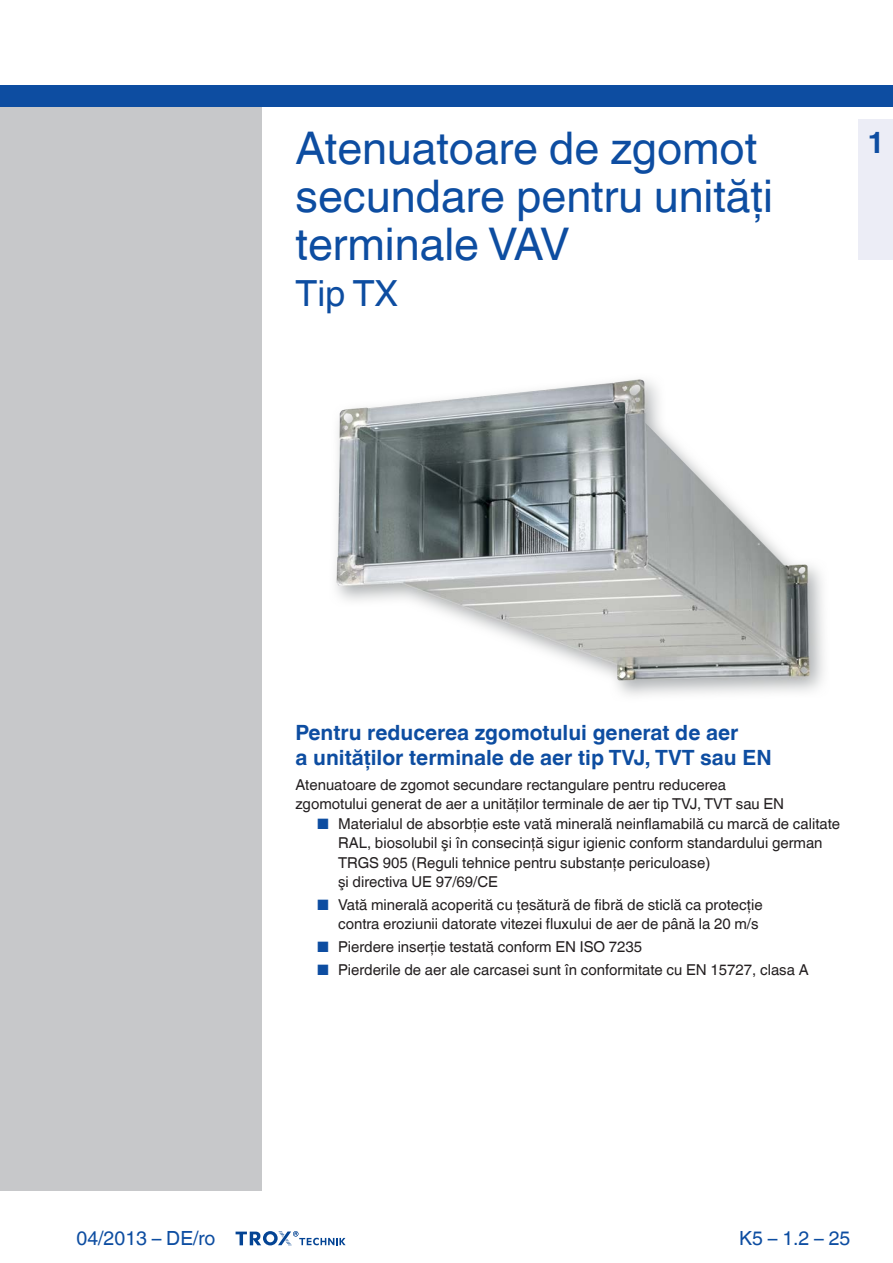
<style>
.page{position:relative;width:893px;height:1263px;background:#fff}
.page>*{position:absolute;margin:0;border:0;box-sizing:border-box;transform-origin:0 0}
.leaflet_head1{font:45px/48px "TROX Helvetica";color:#0d4da1}
.Standard_oben_links{font:36px "TROX Helvetica";color:#0d4da1}
.Register-Tab-Ziffern{font:700 30px "TROX Helvetica";color:#0d4da1}
.leaflet_intro_descr{font:700 21px "TROX Helvetica";color:#0d4da1}
.country{font:19.5px "TROX Helvetica";color:#0d4da1}
.pagina_li-re{font:19.5px "TROX Helvetica";color:#0d4da1}
.leaflet_intro_descr-2{font:15px/19.5px "TROX Helvetica";color:#231f20}
.s1{color:#0d4da1}
.s2{font-style:inherit}
</style>
<div class="page">
<div style="left:0;top:106px;width:261px;height:1084px;background:#c7c8ca"></div>
<div style="left:0;top:85px;width:893px;height:21px;background:#0d4da1"></div>
<svg style="left:236px;top:1231px;width:110px;height:15px"></svg>
<img style="left:335px;top:379px;width:489px;height:317px">
<div style="left:859px;top:119px;width:34px;height:140px;background:#ecedf6"></div>
<p class="leaflet_head1" style="left:296px;top:125px;width:479px">Atenuatoare de zgomot secundare pentru unităţi terminale VAV</p>
<p class="Standard_oben_links" style="left:296px;top:272px;width:104px">Tip TX</p>
<p class="Register-Tab-Ziffern" style="left:867px;top:125px;width:19px">1</p>
<p class="leaflet_intro_descr" style="left:296px;top:720px;width:444px">Pentru reducerea zgomotului generat de aer</p>
<p class="leaflet_intro_descr" style="left:296px;top:745px;width:478px">a unităţilor terminale de aer tip TVJ, TVT sau EN</p>
<p class="leaflet_intro_descr-2" style="left:296px;top:774px;width:432px">Atenuatoare de zgomot secundare rectangulare pentru reducerea</p>
<p class="leaflet_intro_descr-2" style="left:296px;top:794px;width:490px">zgomotului generat de aer a unităţilor terminale de aer tip TVJ, TVT sau EN</p>
<p class="leaflet_intro_descr-2" style="left:338px;top:813px;width:504px;text-indent:-21px"><span class="s1">■</span> Materialul de absorbţie este vată minerală neinflamabilă cu marcă de calitate RAL, biosolubil şi în consecinţă sigur igienic conform standardului german TRGS 905 (Reguli tehnice pentru substanţe periculoase)<br>şi directiva UE 97/69/CE</p>
<p class="leaflet_intro_descr-2" style="left:317px;top:895px;width:447px;text-align:right"><span class="s1">■</span> Vată minerală acoperită cu ţesătură de fibră de sticlă ca protecţie contra eroziunii datorate vitezei fluxului de aer de până la 20 m/s</p>
<p class="leaflet_intro_descr-2" style="left:317px;top:937px;width:327px"><span class="s1">■</span> Pierdere inserţie testată conform EN ISO 7235</p>
<p class="leaflet_intro_descr-2" style="left:317px;top:960px;width:493px"><span class="s1">■</span> Pierderile de aer ale carcasei sunt în conformitate cu EN 15727, clasa A</p>
<p class="country" style="left:77px;top:1227px;width:140px">04/2013 – DE/ro</p>
<p class="pagina_li-re" style="left:739px;top:1227px;width:113px">K5 – 1.2 – 2<span class="s2">5</span></p>
</div>
